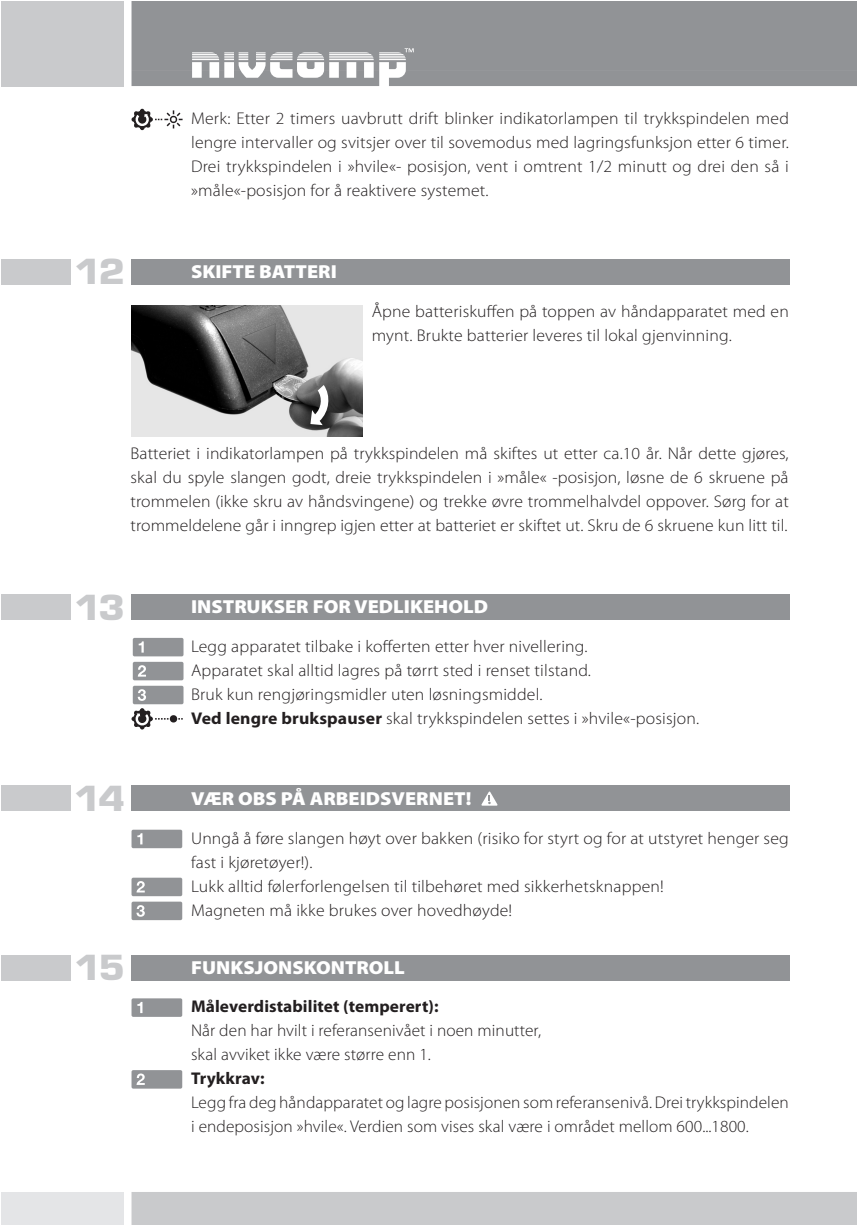
<style>
.page{position:relative;width:857px;height:1225px;background:#fff}
.page>*{position:absolute;margin:0;border:0;box-sizing:border-box;transform-origin:0 0}
.t1{font:900 37.8px "Eurostile T";letter-spacing:-.07em;color:#c9cacc;scale:1.1 1}
.t2{font:900 18.8px "Myriad Pro";color:#fff;scale:1.07 1}
.t3{font:300 17px/24px "Myriad Pro";letter-spacing:.01em;color:#231f20;scale:1.04 1}
.t4{font:300 17px/24px "Myriad Pro";letter-spacing:.01em;color:#231f20}
.t5{font:700 17px "Myriad Pro";letter-spacing:.005em;color:#231f20}
.s1{font-weight:700}
</style>
<div class="page">
<div style="left:131px;top:595px;width:658px;height:25px;background:#919396"></div>
<div style="left:1px;top:595px;width:70px;height:25px;background:#c9cacc"></div>
<svg style="left:131px;top:686px;width:52px;height:43px"></svg>
<svg style="left:133px;top:638px;width:50px;height:18px"></svg>
<svg style="left:133px;top:662px;width:50px;height:18px"></svg>
<div style="left:131px;top:955px;width:658px;height:25px;background:#919396"></div>
<div style="left:1px;top:955px;width:70px;height:25px;background:#c9cacc"></div>
<svg style="left:131px;top:998px;width:51px;height:19px"></svg>
<svg style="left:131px;top:1070px;width:51px;height:18px"></svg>
<div style="left:131px;top:786px;width:658px;height:25px;background:#919396"></div>
<div style="left:1px;top:786px;width:70px;height:25px;background:#c9cacc"></div>
<svg style="left:131px;top:829px;width:51px;height:19px"></svg>
<svg style="left:131px;top:877px;width:51px;height:43px;background:#a6a8aa"></svg>
<img style="left:131px;top:305px;width:231px;height:131px">
<div style="left:131px;top:259px;width:658px;height:25px;background:#919396"></div>
<div style="left:1px;top:259px;width:70px;height:25px;background:#c9cacc"></div>
<svg style="left:131px;top:109px;width:51px;height:21px"></svg>
<svg style="left:310px;top:385px;width:21px;height:40px"></svg>
<svg style="left:131px;top:70px;width:725px;height:16px;background:#9c9ea1"></svg>
<div style="left:131px;top:1px;width:725px;height:69px;background:#919396"></div>
<div style="left:1px;top:1px;width:122px;height:85px;background:#c9cacc"></div>
<div style="left:1px;top:1192px;width:122px;height:32px;background:#e4e5e7"></div>
<div style="left:131px;top:1192px;width:725px;height:32px;background:#c9cacc"></div>
<svg style="left:481px;top:791px;width:16px;height:14px"></svg>
<h1 class="t1" style="left:75px;top:257px;width:47px">12</h1>
<p class="t3" style="left:191px;top:108px;width:576px;text-align:justify">Merk: Etter 2 timers uavbrutt drift blinker indikatorlampen til trykkspindelen med lengre intervaller og svitsjer over til sovemodus med lagringsfunksjon etter 6 timer.<br>Drei trykkspindelen i »hvile«- posisjon, vent i omtrent 1/2 minutt og drei den så i »måle«-posisjon for å reaktivere systemet.</p>
<p class="t2" style="left:191px;top:264px;width:138px">SKIFTE BATTERI</p>
<p class="t3" style="left:371px;top:301px;width:402px">Åpne batteriskuffen på toppen av håndapparatet med en mynt. Brukte batterier leveres til lokal gjenvinning.</p>
<p class="t3" style="left:130px;top:443px;width:634px;text-align:justify">Batteriet i indikatorlampen på trykkspindelen må skiftes ut etter ca.10 år. Når dette gjøres, skal du spyle slangen godt, dreie trykkspindelen i »måle« -posisjon, løsne de 6 skruene på trommelen (ikke skru av håndsvingene) og trekke øvre trommelhalvdel oppover. Sørg for at trommeldelene går i inngrep igjen etter at batteriet er skiftet ut. Skru de 6 skruene kun litt til.</p>
<h1 class="t1" style="left:75px;top:592px;width:47px">13</h1>
<p class="t2" style="left:191px;top:599px;width:279px">INSTRUKSER FOR VEDLIKEHOLD</p>
<p class="t3" style="left:191px;top:635px;width:489px">Legg apparatet tilbake i kofferten etter hver nivellering.<br>Apparatet skal alltid lagres på tørrt sted i renset tilstand.<br>Bruk kun rengjøringsmidler uten løsningsmiddel.<br><span class="s1">Ved lengre brukspauser</span> skal trykkspindelen settes i »hvile«-posisjon.</p>
<h1 class="t1" style="left:74px;top:783px;width:48px">14</h1>
<p class="t2" style="left:191px;top:792px;width:263px">VÆR OBS PÅ ARBEIDSVERNET!</p>
<p class="t3" style="left:191px;top:827px;width:576px">Unngå å føre slangen høyt over bakken (risiko for styrt og for at utstyret henger seg fast i kjøretøyer!).<br>Lukk alltid følerforlengelsen til tilbehøret med sikkerhetsknappen!<br>Magneten må ikke brukes over hovedhøyde!</p>
<h1 class="t1" style="left:75px;top:953px;width:47px">15</h1>
<p class="t2" style="left:191px;top:960px;width:201px">FUNKSJONSKONTROLL</p>
<p class="t5" style="left:191px;top:999px;width:249px">Måleverdistabilitet (temperert):</p>
<p class="t4" style="left:191px;top:1019px;width:351px">Når den har hvilt i referansenivået i noen minutter, skal avviket ikke være større enn 1.</p>
<p class="t5" style="left:191px;top:1071px;width:75px">Trykkrav:</p>
<p class="t4" style="left:191px;top:1091px;width:599px">Legg fra deg håndapparatet og lagre posisjonen som referansenivå. Drei trykkspindelen i endeposisjon »hvile«. Verdien som vises skal være i området mellom 600...1800.</p>
</div>
